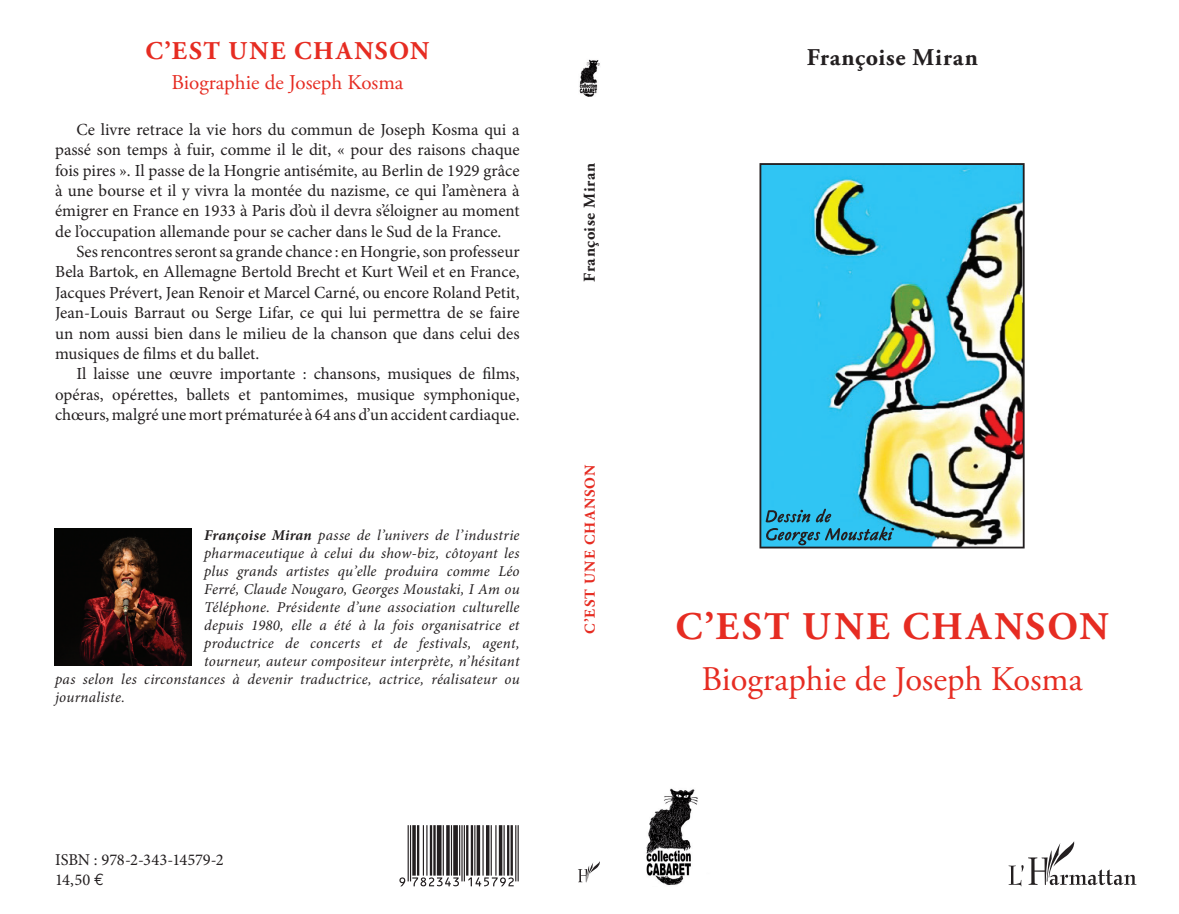
<style>
.page{position:relative;width:1179px;height:914px;background:#fff}
.page>*{position:absolute;margin:0;border:0;box-sizing:border-box;transform-origin:0 0}
.t1{font:700 39px "Adobe Garamond Pro";letter-spacing:.065em;color:#e62c22}
.t2{font:34.5px "Adobe Garamond Pro";color:#e62c22}
.t3{font:700 25.5px "Adobe Garamond Pro";letter-spacing:.07em;color:#e62c22}
.t4{font:700 24px "Adobe Garamond Pro";letter-spacing:.03em;color:#231f20}
.t5{font:21px "Adobe Garamond Pro";color:#e62c22}
.t6{font:16.95px/20.4px "Minion Pro";color:#231f20;text-align:justify}
.t7{font:16.5px/19.8px "Minion Pro";letter-spacing:-.01em;color:#231f20}
.t8{font:700 16.5px "Adobe Garamond Pro";letter-spacing:.035em;color:#231f20}
.t9{font:italic 15px "Minion Pro";letter-spacing:.015em;color:#231f20}
.t10{font:700 15px "Adobe Garamond Pro";letter-spacing:.07em;color:#e62c22}
.s1{font-weight:700}
.s2{font-family:"Euro Mono Std"}
</style>
<div class="page">
<svg style="left:1009px;top:841px;width:128px;height:45px"></svg>
<svg style="left:760px;top:163px;width:265px;height:385px;background:#67b6bf"></svg>
<img style="left:646px;top:788px;width:52px;height:98px">
<svg style="left:578px;top:861px;width:22px;height:21px"></svg>
<img style="left:579px;top:59px;width:21px;height:38px">
<img style="left:54px;top:529px;width:137px;height:136px">
<svg style="left:399px;top:825px;width:120px;height:61px"></svg>
<svg style="left:766px;top:508px;width:128px;height:37px;background:#35a3c4"></svg>
<h3 class="t3" style="left:145px;top:37px;width:285px">C’EST UNE CHANSON</h3>
<p class="t5" style="left:171px;top:70px;width:233px">Biographie de Joseph Kosma</p>
<p class="t6" style="left:55px;top:119px;width:466px;text-indent:21px">Ce livre retrace la vie hors du commun de Joseph Kosma qui a passé son temps à fuir, comme il le dit, « pour des raisons chaque fois pires ». Il passe de la Hongrie antisémite, au Berlin de 1929 grâce à une bourse et il y vivra la montée du nazisme, ce qui l’amènera à émigrer en France en 1933 à Paris d’où il devra s’éloigner au moment de l’occupation allemande pour se cacher dans le Sud de la France.</p>
<p class="t6" style="left:55px;top:241px;width:466px;text-indent:21px">Ses rencontres seront sa grande chance : en Hongrie, son professeur Bela Bartok, en Allemagne Bertold Brecht et Kurt Weil et en France, Jacques Prévert, Jean Renoir et Marcel Carné, ou encore Roland Petit, Jean-Louis Barraut ou Serge Lifar, ce qui lui permettra de se faire un nom aussi bien dans le milieu de la chanson que dans celui des musiques de lms et du ballet.</p>
<p class="t6" style="left:55px;top:363px;width:466px;text-indent:21px">Il laisse une œuvre importante : chansons, musiques de lms, opéras, opérettes, ballets et pantomimes, musique symphonique, chœurs, malgré une mort prématurée à 64 ans d’un accident cardiaque.</p>
<p class="t9" style="left:204px;top:524px;width:317px"><span class="s1">Françoise Miran</span> passe de l’univers de l’industrie</p>
<p class="t9" style="left:204px;top:542px;width:317px">pharmaceutique à celui du show-biz, côtoyant les</p>
<p class="t9" style="left:204px;top:560px;width:317px">plus grands artistes qu’elle produira comme Léo</p>
<p class="t9" style="left:204px;top:578px;width:317px">Ferré, Claude Nougaro, Georges Moustaki, I Am ou</p>
<p class="t9" style="left:204px;top:596px;width:317px">Téléphone. Présidente d’une association culturelle</p>
<p class="t9" style="left:204px;top:614px;width:317px">depuis 1980, elle a été à la fois organisatrice et</p>
<p class="t9" style="left:204px;top:632px;width:317px">productrice de concerts et de festivals, agent,</p>
<p class="t9" style="left:204px;top:650px;width:317px">tourneur, auteur compositeur interprète, n’hésitant</p>
<p class="t9" style="left:55px;top:668px;width:466px">pas selon les circonstances à devenir traductrice, actrice, réalisateur ou</p>
<p class="t9" style="left:55px;top:686px;width:71px">journaliste.</p>
<p class="t7" style="left:55px;top:849px;width:170px">ISBN : 978-2-343-14579-2<br>14,50 <span class="s2">€</span></p>
<p class="t8" style="left:580px;top:281px;width:120px;rotate:-90deg">Françoise Miran</p>
<p class="t10" style="left:581px;top:633px;width:170px;rotate:-90deg">C’EST UNE CHANSON</p>
<h3 class="t4" style="left:807px;top:43px;width:173px">Françoise Miran</h3>
<h1 class="t1" style="left:675px;top:604px;width:435px">C’EST UNE CHANSON</h1>
<h2 class="t2" style="left:702px;top:658px;width:383px">Biographie de Joseph Kosma</h2>
</div>
